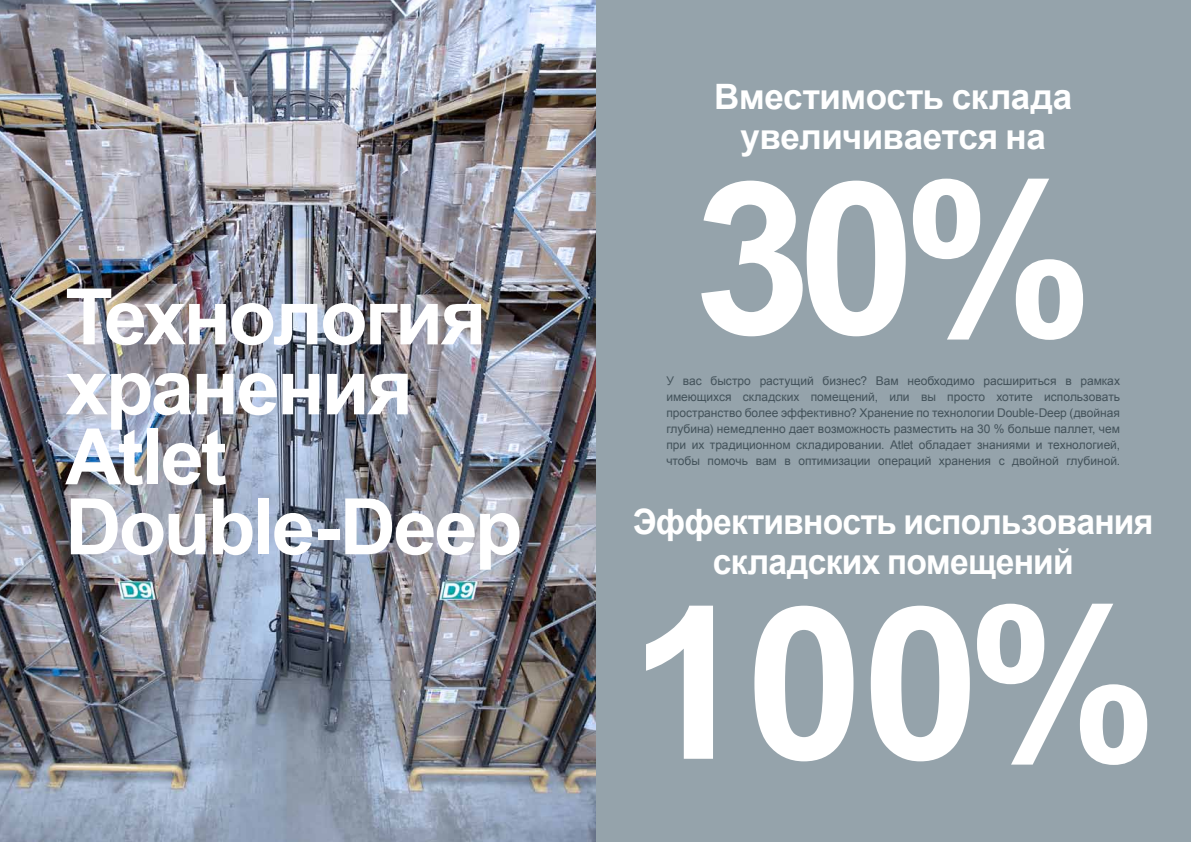
<style>
.page{position:relative;width:1191px;height:842px;background:#fff}
.page>*{position:absolute;margin:0;border:0;box-sizing:border-box;transform-origin:0 0}
.t1{font:700 213px "Arial";color:#fff}
.t2{font:700 78px/70px "Arial";letter-spacing:-.035em;color:#fff}
.t3{font:700 35px/40px "Arial";letter-spacing:-.02em;color:#fff;text-align:center;scale:.96 1}
.t4{font:700 35px/40px "Arial";letter-spacing:-.02em;color:#fff;text-align:center}
.t5{font:12px/16px "Arial";letter-spacing:-.005em;color:#43525a;text-align:justify}
</style>
<div class="page">
<div style="left:595px;top:0;width:596px;height:842px;background:#95a3ab"></div>
<img style="left:0;top:0;width:595px;height:842px">
<h2 class="t2" style="left:65px;top:285px;width:459px">Технология хранения<br>Atlet<br>Double-Deep</h2>
<h3 class="t4" style="left:714px;top:78px;width:359px">Вместимость склада увеличивается на</h3>
<h1 class="t1" style="left:693px;top:119px;width:401px">30%</h1>
<p class="t5" style="left:666px;top:373px;width:455px">У вас быстро растущий бизнес? Вам необходимо расшириться в рамках имеющихся складских помещений, или вы просто хотите использовать пространство более эффективно? Хранение по технологии Double-Deep (двойная глубина) немедленно дает возможность разместить на 30 % больше паллет, чем при их традиционном складировании. Atlet обладает знаниями и технологией, чтобы помочь вам в оптимизации операций хранения с двойной глубиной.</p>
<h3 class="t3" style="left:633px;top:503px;width:544px">Эффективность использования складских помещений</h3>
<h1 class="t1" style="left:629px;top:544px;width:529px">100%</h1>
</div>
